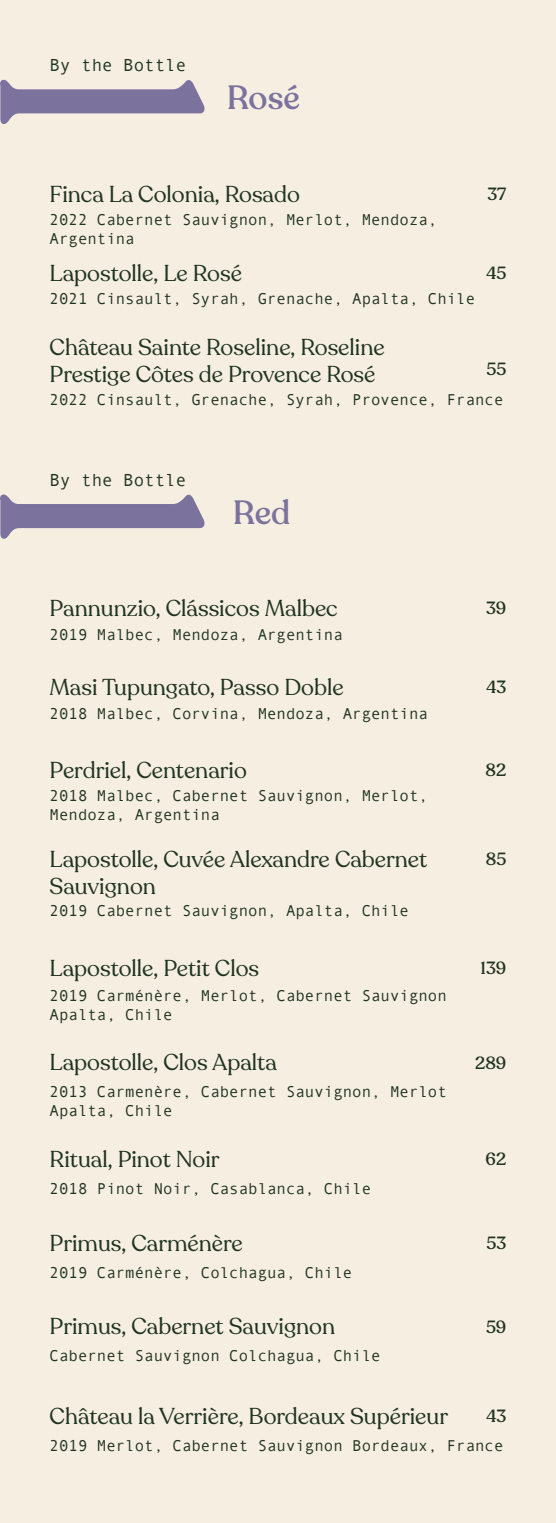
<style>
.page{position:relative;width:556px;height:1523px;background:#f6eee1}
.page>*{position:absolute;margin:0;border:0;box-sizing:border-box;transform-origin:0 0}
.t1{font:500 33.25px "Recoleta Alt";color:#7b739d}
.Paragraph_Style_1{font:22.75px/27.3px "Recoleta";color:#1f341e}
.price{font:500 17.5px "Recoleta";color:#1f341e}
.t2{font:17.5px "Andale Mono";color:#1f341e}
.t3{font:15.75px/19.2px "Andale Mono";color:#1f341e}
</style>
<div class="page">
<svg style="left:0;top:80px;width:205px;height:44px"></svg>
<svg style="left:0;top:495px;width:205px;height:44px"></svg>
<p class="t2" style="left:50px;top:54px;width:138px">By the Bottle</p>
<p class="t1" style="left:227px;top:77px;width:75px">Rosé</p>
<p class="Paragraph_Style_1" style="left:50px;top:180px;width:252px">Finca La Colonia, Rosado</p>
<p class="price" style="left:487px;top:183px;width:20px">37</p>
<p class="t3" style="left:50px;top:209px;width:389px">2022 Cabernet Sauvignon, Merlot, Mendoza,<br>Argentina</p>
<p class="Paragraph_Style_1" style="left:50px;top:259px;width:194px">Lapostolle, Le Rosé</p>
<p class="price" style="left:486px;top:262px;width:21px">45</p>
<p class="t3" style="left:50px;top:288px;width:427px">2021 Cinsault, Syrah, Grenache, Apalta, Chile</p>
<p class="Paragraph_Style_1" style="left:50px;top:334px;width:336px">Château Sainte Roseline, Roseline<br>Prestige Côtes de Provence Rosé</p>
<p class="price" style="left:486px;top:358px;width:21px">55</p>
<p class="t3" style="left:50px;top:390px;width:455px">2022 Cinsault, Grenache, Syrah, Provence, France</p>
<p class="t2" style="left:50px;top:469px;width:138px">By the Bottle</p>
<p class="t1" style="left:233px;top:492px;width:59px">Red</p>
<p class="Paragraph_Style_1" style="left:50px;top:595px;width:289px">Pannunzio, Clássicos Malbec</p>
<p class="price" style="left:486px;top:598px;width:22px">39</p>
<p class="t3" style="left:50px;top:624px;width:294px">2019 Malbec, Mendoza, Argentina</p>
<p class="Paragraph_Style_1" style="left:50px;top:674px;width:295px">Masi Tupungato, Passo Doble</p>
<p class="price" style="left:486px;top:677px;width:21px">43</p>
<p class="t3" style="left:50px;top:703px;width:380px">2018 Malbec, Corvina, Mendoza, Argentina</p>
<p class="Paragraph_Style_1" style="left:50px;top:756px;width:199px">Perdriel, Centenario</p>
<p class="price" style="left:485px;top:759px;width:22px">82</p>
<p class="t3" style="left:50px;top:785px;width:380px">2018 Malbec, Cabernet Sauvignon, Merlot,</p>
<p class="t3" style="left:50px;top:804px;width:172px">Mendoza, Argentina</p>
<p class="Paragraph_Style_1" style="left:50px;top:845px;width:379px">Lapostolle, Cuvée Alexandre Cabernet<br>Sauvignon</p>
<p class="price" style="left:486px;top:848px;width:22px">85</p>
<p class="t3" style="left:50px;top:901px;width:361px">2019 Cabernet Sauvignon, Apalta, Chile</p>
<p class="Paragraph_Style_1" style="left:50px;top:955px;width:211px">Lapostolle, Petit Clos</p>
<p class="price" style="left:480px;top:957px;width:27px">139</p>
<p class="t3" style="left:50px;top:985px;width:398px">2019 Carménère, Merlot, Cabernet Sauvignon</p>
<p class="t3" style="left:50px;top:1004px;width:124px">Apalta, Chile</p>
<p class="Paragraph_Style_1" style="left:50px;top:1049px;width:229px">Lapostolle, Clos Apalta</p>
<p class="price" style="left:475px;top:1052px;width:33px">289</p>
<p class="t3" style="left:50px;top:1082px;width:398px">2013 Carmenère, Cabernet Sauvignon, Merlot</p>
<p class="t3" style="left:50px;top:1101px;width:124px">Apalta, Chile</p>
<p class="Paragraph_Style_1" style="left:50px;top:1146px;width:171px">Ritual, Pinot Noir</p>
<p class="price" style="left:485px;top:1148px;width:22px">62</p>
<p class="t3" style="left:50px;top:1178px;width:323px">2018 Pinot Noir, Casablanca, Chile</p>
<p class="Paragraph_Style_1" style="left:50px;top:1229px;width:195px">Primus, Carménère</p>
<p class="price" style="left:486px;top:1232px;width:21px">53</p>
<p class="t3" style="left:50px;top:1262px;width:304px">2019 Carménère, Colchagua, Chile</p>
<p class="Paragraph_Style_1" style="left:50px;top:1313px;width:287px">Primus, Cabernet Sauvignon</p>
<p class="price" style="left:486px;top:1316px;width:22px">59</p>
<p class="t3" style="left:50px;top:1345px;width:332px">Cabernet Sauvignon Colchagua, Chile</p>
<p class="Paragraph_Style_1" style="left:50px;top:1403px;width:400px">Château la Verrière, Bordeaux Supérieur</p>
<p class="price" style="left:486px;top:1405px;width:21px">43</p>
<p class="t3" style="left:50px;top:1435px;width:455px">2019 Merlot, Cabernet Sauvignon Bordeaux, France</p>
</div>
